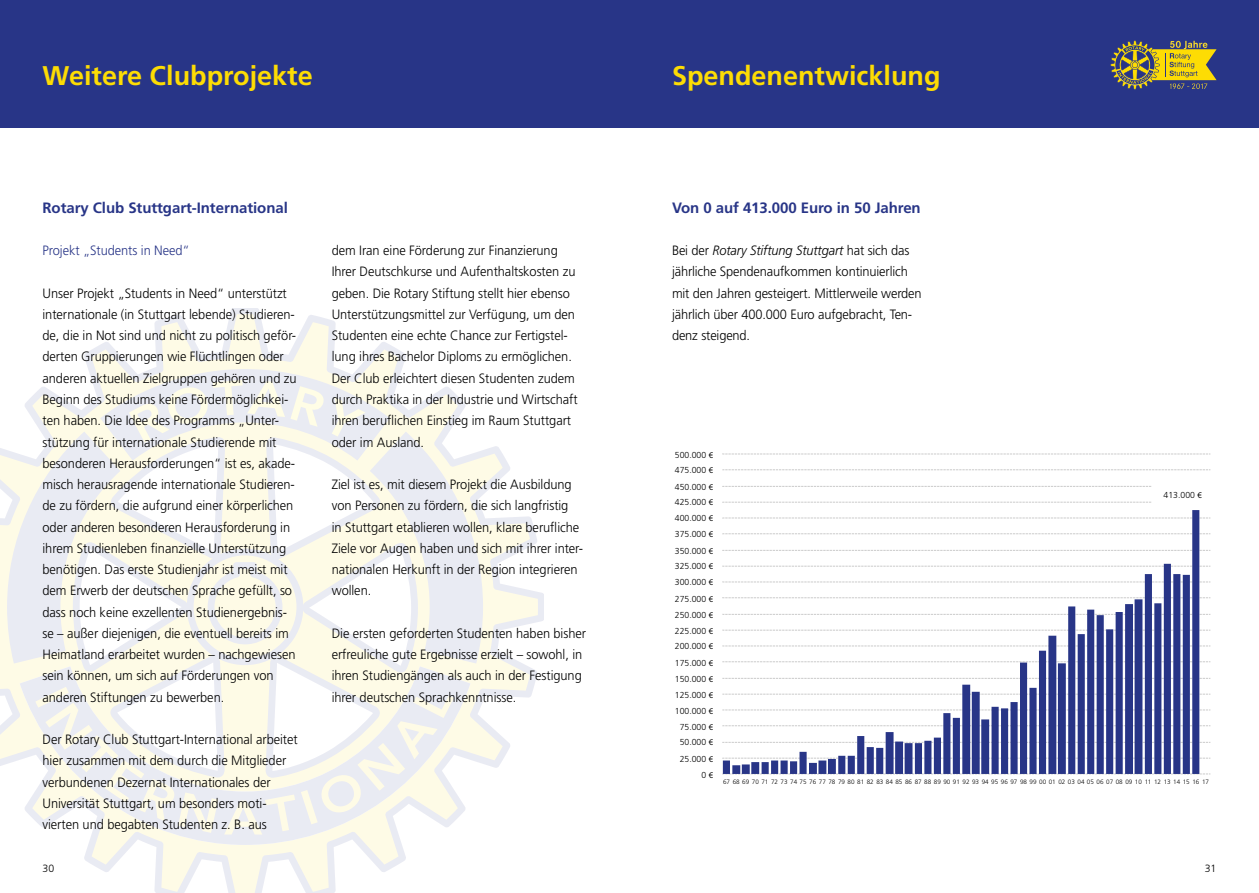
<style>
.page{position:relative;width:1259px;height:893px;background:#fff}
.page>*{position:absolute;margin:0;border:0;box-sizing:border-box;transform-origin:0 0}
.t1{font:700 27px "Frutiger";color:#fddc04}
.t2{font:700 15px "Frutiger";letter-spacing:-.005em;color:#283587}
.t3{font:300 13.5px/21.3px "Frutiger";letter-spacing:-.005em;color:#000;scale:.95 1}
.t4{font:300 13.5px "Frutiger";letter-spacing:-.005em;color:#283587;scale:.95 1}
.t5{font:300 10.5px "Frutiger";color:#000}
.t6{font:300 8.7px/16px "Frutiger";color:#000;text-align:justify}
.t7{font:300 6.3px "Frutiger";color:#000}
.s1{font-style:italic}
.s2{font-family:"Myriad Pro";font-weight:400}
</style>
<div class="page">
<div style="left:0;top:0;width:1259px;height:128px;background:#283587"></div>
<svg style="left:1110px;top:40px;width:106px;height:50px"></svg>
<img style="left:1170px;top:41px;width:37px;height:8px">
<img style="left:1169px;top:83px;width:38px;height:6px">
<svg style="left:0;top:308px;width:544px;height:585px"></svg>
<svg style="left:20px;top:666px;width:450px;height:179px"></svg>
<svg style="left:7px;top:369px;width:476px;height:296px"></svg>
<svg style="left:35px;top:687px;width:183px;height:146px"></svg>
<svg style="left:224px;top:794px;width:71px;height:40px;background:#efefef"></svg>
<svg style="left:301px;top:695px;width:153px;height:129px"></svg>
<svg style="left:722px;top:454px;width:488px;height:321px"></svg>
<div style="left:1152px;top:485px;width:60px;height:18px;background:#fff"></div>
<svg style="left:723px;top:510px;width:476px;height:264px"></svg>
<h1 class="t1" style="left:43px;top:60px;width:272px">Weitere Clubprojekte</h1>
<h1 class="t1" style="left:672px;top:60px;width:270px">Spendenentwicklung</h1>
<p class="t2" style="left:43px;top:199px;width:247px">Rotary Club Stuttgart-International</p>
<p class="t4" style="left:43px;top:243px;width:156px">Projekt „Students in Need“</p>
<p class="t3" style="left:43px;top:282px;width:269px">Unser Projekt „Students in Need“ unterstützt internationale (in Stuttgart lebende) Studieren&shy;de, die in Not sind und nicht zu politisch geför&shy;derten Gruppierungen wie Flüchtlingen oder anderen aktuellen Zielgruppen gehören und zu Beginn des Studiums keine Fördermöglichkei&shy;ten haben. Die Idee des Programms „Unter&shy;stützung für internationale Studierende mit besonderen Herausforderungen“ ist es, akade&shy;misch herausragende internationale Studieren&shy;de zu fördern, die aufgrund einer körperlichen oder anderen besonderen Herausforderung in ihrem Studienleben finanzielle Unterstützung benötigen. Das erste Studienjahr ist meist mit dem Erwerb der deutschen Sprache gefüllt, so dass noch keine exzellenten Studienergebnis&shy;se – außer diejenigen, die eventuell bereits im Heimatland erarbeitet wurden – nachgewiesen sein können, um sich auf Förderungen von anderen Stiftungen zu bewerben.</p>
<p class="t3" style="left:43px;top:729px;width:270px">Der Rotary Club Stuttgart-International arbeitet hier zusammen mit dem durch die Mitglieder verbundenen Dezernat Internationales der Universität Stuttgart, um besonders moti&shy;vierten und begabten Studenten z. B. aus</p>
<p class="t3" style="left:332px;top:240px;width:260px">dem Iran eine Förderung zur Finanzierung Ihrer Deutschkurse und Aufenthaltskosten zu geben. Die Rotary Stiftung stellt hier ebenso Unterstützungsmittel zur Verfügung, um den Studenten eine echte Chance zur Fertigstel&shy;lung ihres Bachelor Diploms zu ermöglichen.<br>Der Club erleichtert diesen Studenten zudem durch Praktika in der Industrie und Wirtschaft ihren beruflichen Einstieg im Raum Stuttgart oder im Ausland.</p>
<p class="t3" style="left:332px;top:474px;width:266px">Ziel ist es, mit diesem Projekt die Ausbildung von Personen zu fördern, die sich langfristig<br>in Stuttgart etablieren wollen, klare berufliche Ziele vor Augen haben und sich mit ihrer inter&shy;nationalen Herkunft in der Region integrieren wollen.</p>
<p class="t3" style="left:332px;top:622px;width:269px">Die ersten geforderten Studenten haben bisher erfreuliche gute Ergebnisse erzielt – sowohl, in ihren Studiengängen als auch in der Festigung ihrer deutschen Sprachkenntnisse.</p>
<p class="t2" style="left:672px;top:199px;width:250px">Von 0 auf 413.000 Euro in 50 Jahren</p>
<p class="t3" style="left:672px;top:240px;width:264px">Bei der <span class="s1">Rotary Stiftung Stuttgart</span> hat sich das jährliche Spendenaufkommen kontinuierlich mit den Jahren gesteigert. Mittlerweile werden jährlich über 400.000 Euro aufgebracht, Ten&shy;denz steigend.</p>
<p class="t6" style="left:675px;top:446px;width:40px">500.000 <span class="s2">€ </span>475.000 <span class="s2">€ </span>450.000 <span class="s2">€ </span>425.000 <span class="s2">€</span></p>
<p class="t6" style="left:675px;top:510px;width:40px;text-align:right">400.000 <span class="s2">€<br></span>375.000 <span class="s2">€<br></span>350.000 <span class="s2">€<br></span>325.000 <span class="s2">€<br></span>300.000 <span class="s2">€<br></span>275.000 <span class="s2">€<br></span>250.000 <span class="s2">€<br></span>225.000 <span class="s2">€<br></span>200.000 <span class="s2">€<br></span>175.000 <span class="s2">€<br></span>150.000 <span class="s2">€<br></span>125.000 <span class="s2">€<br></span>100.000 <span class="s2">€<br></span>75.000 <span class="s2">€<br></span>50.000 <span class="s2">€<br></span>25.000 <span class="s2">€<br></span>0 <span class="s2">€</span></p>
<p class="t6" style="left:1163px;top:486px;width:40px">413.000 <span class="s2">€</span></p>
<p class="t7" style="left:723px;top:778px;width:487px">67 68 69 70 71 72 73 74 75 76 77 78 79 80 81 82 83 84 85 86 87 88 89 90 91 92 93 94 95 96 97 98 99 00 01 02 03 04 05 06 07 08 09 10 11 12 13 14 15 16 17</p>
<p class="t5" style="left:43px;top:862px;width:13px">30</p>
<p class="t5" style="left:1204px;top:862px;width:13px">31</p>
</div>
